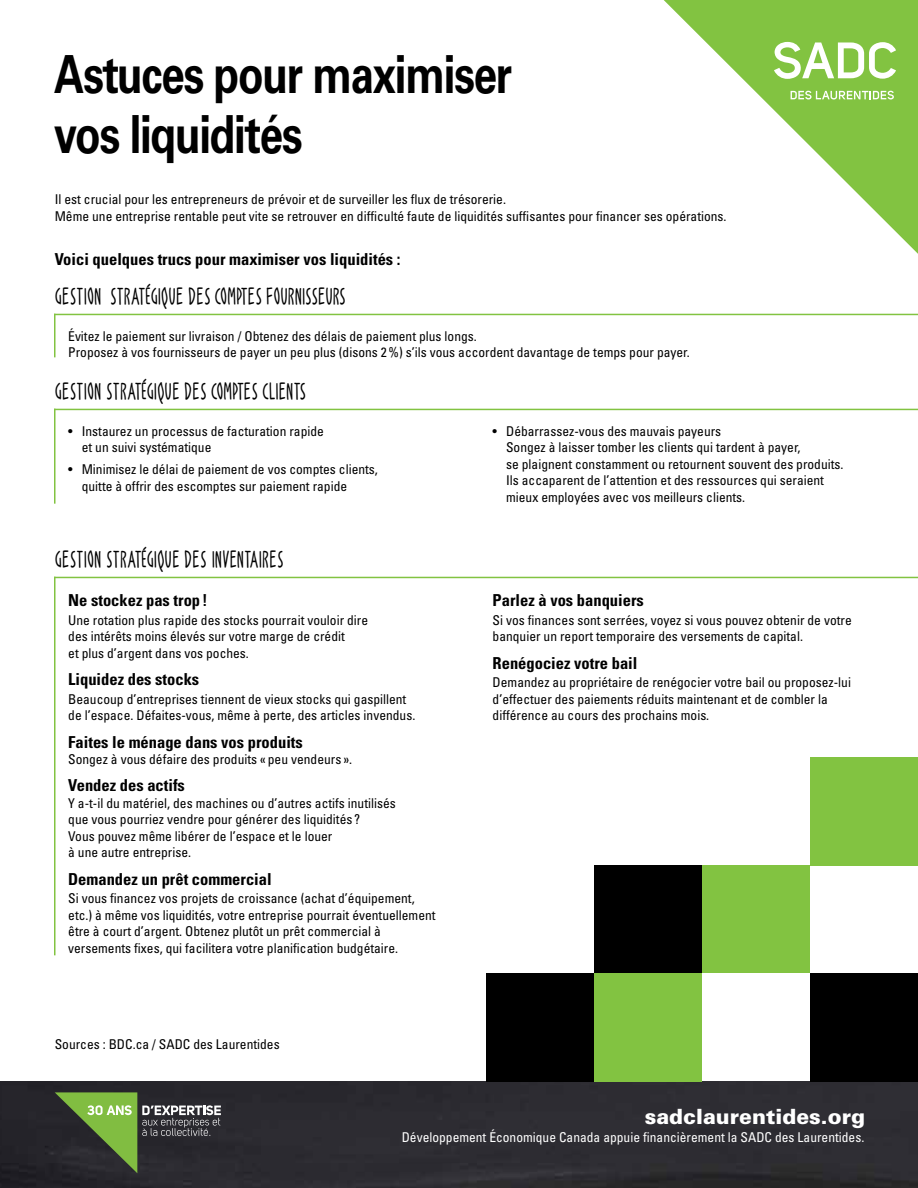
<style>
.page{position:relative;width:918px;height:1188px;background:#fff}
.page>*{position:absolute;margin:0;border:0;box-sizing:border-box;transform-origin:0 0}
.t1{font:700 52.5px/60px "Univers";letter-spacing:-.03em;color:#000;scale:.8 1}
.t2{font:22.5px "Alphabetism Hand";letter-spacing:-.045em;color:#000;scale:.8 1}
.t3{font:22.5px "Alphabetism Hand";letter-spacing:-.065em;color:#000;scale:.8 1}
.t4{font:900 21px "Univers";color:#fff}
.t5{font:700 condensed 16.5px "Univers";color:#000}
.t6{font:condensed 13.5px/16.5px "Univers";color:#000}
.t7{font:condensed 13.5px "Univers";color:#fff}
</style>
<div class="page">
<img style="left:0;top:1081px;width:918px;height:107px">
<hr style="left:54px;top:314px;width:2px;height:43px;background:#82c341">
<hr style="left:54px;top:314px;width:864px;height:1px;background:#82c341">
<hr style="left:54px;top:409px;width:2px;height:95px;background:#82c341">
<hr style="left:54px;top:409px;width:864px;height:1px;background:#82c341">
<svg style="left:664px;top:0;width:254px;height:254px"></svg>
<svg style="left:774px;top:42px;width:122px;height:37px"></svg>
<svg style="left:791px;top:91px;width:103px;height:8px"></svg>
<hr style="left:54px;top:577px;width:2px;height:378px;background:#82c341">
<hr style="left:54px;top:577px;width:864px;height:1px;background:#82c341">
<div style="left:486px;top:973px;width:108px;height:108px;background:#000"></div>
<div style="left:594px;top:973px;width:108px;height:108px;background:#82c341"></div>
<div style="left:810px;top:973px;width:108px;height:108px;background:#000"></div>
<div style="left:594px;top:865px;width:108px;height:108px;background:#000"></div>
<div style="left:702px;top:865px;width:108px;height:108px;background:#82c341"></div>
<div style="left:810px;top:757px;width:108px;height:108px;background:#82c341"></div>
<svg style="left:55px;top:1092px;width:166px;height:81px;background:#4b583f"></svg>
<h1 class="t1" style="left:54px;top:45px;width:574px">Astuces pour maximiser vos liquidités</h1>
<p class="t6" style="left:55px;top:191px;width:673px">Il est crucial pour les entrepreneurs de prévoir et de surveiller les flux de trésorerie.<br>Même une entreprise rentable peut vite se retrouver en difficulté faute de liquidités suffisantes pour financer ses opérations.</p>
<p class="t5" style="left:55px;top:249px;width:347px">Voici quelques trucs pour maximiser vos liquidités :</p>
<h2 class="t3" style="left:54px;top:283px;width:367px">GESTION STRATÉGIQUE DES COMPTES FOURNISSEURS</h2>
<p class="t6" style="left:68px;top:328px;width:623px">Évitez le paiement sur livraison / Obtenez des délais de paiement plus longs.<br>Proposez à vos fournisseurs de payer un peu plus (disons 2%) s’ils vous accordent davantage de temps pour payer.</p>
<h2 class="t2" style="left:54px;top:378px;width:318px">GESTION STRATÉGIQUE DES COMPTES CLIENTS</h2>
<p class="t6" style="left:82px;top:423px;width:244px;text-indent:-14px">• Instaurez un processus de facturation rapide et un suivi systématique</p>
<p class="t6" style="left:82px;top:461px;width:298px;text-indent:-14px">• Minimisez le délai de paiement de vos comptes clients, quitte à offrir des escomptes sur paiement rapide</p>
<h2 class="t2" style="left:54px;top:546px;width:289px">GESTION STRATÉGIQUE DES INVENTAIRES</h2>
<p class="t5" style="left:68px;top:590px;width:141px">Ne stockez pas trop!</p>
<p class="t6" style="left:68px;top:612px;width:301px">Une rotation plus rapide des stocks pourrait vouloir dire des intérêts moins élevés sur votre marge de crédit<br>et plus d’argent dans vos poches.</p>
<p class="t5" style="left:68px;top:669px;width:133px">Liquidez des stocks</p>
<p class="t6" style="left:68px;top:691px;width:349px">Beaucoup d’entreprises tiennent de vieux stocks qui gaspillent de l’espace. Défaites-vous, même à perte, des articles invendus.</p>
<p class="t5" style="left:68px;top:732px;width:236px">Faites le ménage dans vos produits</p>
<p class="t6" style="left:68px;top:751px;width:285px">Songez à vous défaire des produits «peu vendeurs ».</p>
<p class="t5" style="left:68px;top:775px;width:118px">Vendez des actifs</p>
<p class="t6" style="left:68px;top:795px;width:329px">Y a-t-il du matériel, des machines ou d’autres actifs inutilisés que vous pourriez vendre pour générer des liquidités ?<br>Vous pouvez même libérer de l’espace et le louer<br>à une autre entreprise.</p>
<p class="t5" style="left:68px;top:869px;width:205px">Demandez un prêt commercial</p>
<p class="t6" style="left:68px;top:890px;width:369px">Si vous financez vos projets de croissance (achat d’équipement, etc.) à même vos liquidités, votre entreprise pourrait éventuellement être à court d’argent. Obtenez plutôt un prêt commercial à versements fixes, qui facilitera votre planification budgétaire.</p>
<p class="t6" style="left:55px;top:1035px;width:226px">Sources : BDC.ca / SADC des Laurentides</p>
<p class="t6" style="left:506px;top:423px;width:339px;text-indent:-14px">• Débarrassez-vous des mauvais payeurs<br>Songez à laisser tomber les clients qui tardent à payer,<br>se plaignent constamment ou retournent souvent des produits.<br>Ils accaparent de l’attention et des ressources qui seraient mieux employées avec vos meilleurs clients.</p>
<p class="t5" style="left:493px;top:590px;width:153px">Parlez à vos banquiers</p>
<p class="t6" style="left:493px;top:612px;width:361px">Si vos finances sont serrées, voyez si vous pouvez obtenir de votre banquier un report temporaire des versements de capital.</p>
<p class="t5" style="left:493px;top:653px;width:146px">Renégociez votre bail</p>
<p class="t6" style="left:493px;top:674px;width:360px">Demandez au propriétaire de renégocier votre bail ou proposez-lui d’effectuer des paiements réduits maintenant et de combler la différence au cours des prochains mois.</p>
<h3 class="t4" style="left:645px;top:1104px;width:222px">sadclaurentides.org</h3>
<p class="t7" style="left:402px;top:1129px;width:464px">Développement Économique Canada appuie financièrement la SADC des Laurentides.</p>
</div>
